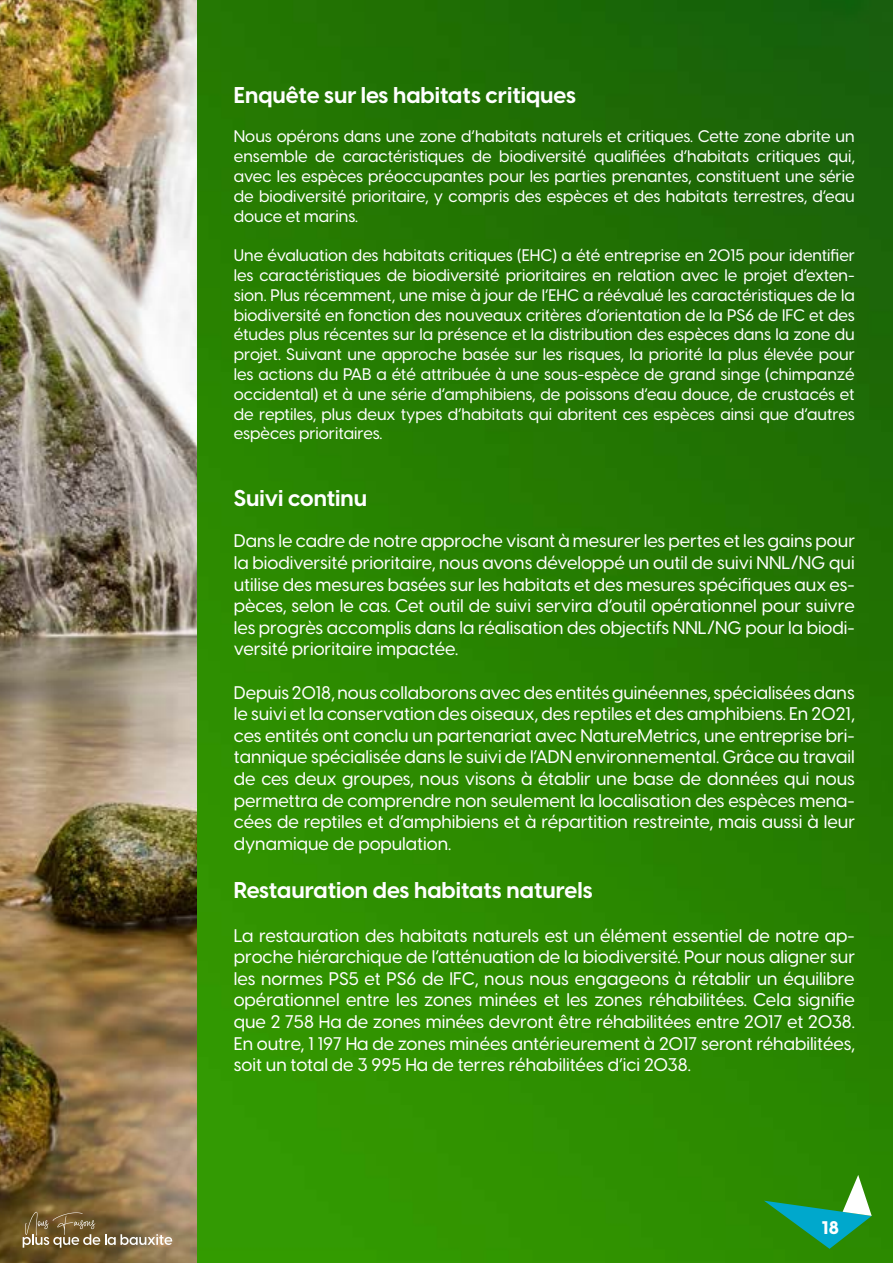
<style>
.page{position:relative;width:893px;height:1263px;background:#fff}
.page>*{position:absolute;margin:0;border:0;box-sizing:border-box;transform-origin:0 0}
.t1{font:700 22.5px "Visby CF";color:#fff}
.t2{font:500 18px/21.6px "Visby CF";color:#fff;text-align:justify}
.t3{font:800 18px "Visby CF";color:#fff}
.t4{font:500 16.5px/19.8px "Visby CF";color:#fff;text-align:justify}
</style>
<div class="page">
<img style="left:0;top:0;width:198px;height:1263px">
<img style="left:198px;top:0;width:695px;height:1263px">
<svg style="left:761px;top:1172px;width:111px;height:77px;background:#2f9943"></svg>
<svg style="left:23px;top:1210px;width:150px;height:38px;background:#8a7550"></svg>
<p class="t1" style="left:234px;top:80px;width:344px">Enquête sur les habitats critiques</p>
<p class="t4" style="left:234px;top:127px;width:622px">Nous opérons dans une zone d’habitats naturels et critiques. Cette zone abrite un ensemble de caractéristiques de biodiversité qualifiées d’habitats critiques qui, avec les espèces préoccupantes pour les parties prenantes, constituent une série de biodiversité prioritaire, y compris des espèces et des habitats terrestres, d’eau douce et marins.</p>
<p class="t4" style="left:234px;top:245px;width:623px">Une évaluation des habitats critiques (EHC) a été entreprise en 2015 pour identifier les caractéristiques de biodiversité prioritaires en relation avec le projet d’exten&shy;sion. Plus récemment, une mise à jour de l’EHC a réévalué les caractéristiques de la biodiversité en fonction des nouveaux critères d’orientation de la PS6 de IFC et des études plus récentes sur la présence et la distribution des espèces dans la zone du projet. Suivant une approche basée sur les risques, la priorité la plus élevée pour les actions du PAB a été attribuée à une sous-espèce de grand singe (chimpanzé occidental) et à une série d’amphibiens, de poissons d’eau douce, de crustacés et de reptiles, plus deux types d’habitats qui abritent ces espèces ainsi que d’autres espèces prioritaires.</p>
<p class="t1" style="left:234px;top:484px;width:135px">Suivi continu</p>
<p class="t2" style="left:234px;top:530px;width:623px">Dans le cadre de notre approche visant à mesurer les pertes et les gains pour la biodiversité prioritaire, nous avons développé un outil de suivi NNL/NG qui utilise des mesures basées sur les habitats et des mesures spécifiques aux es&shy;pèces, selon le cas. Cet outil de suivi servira d’outil opérationnel pour suivre les progrès accomplis dans la réalisation des objectifs NNL/NG pour la biodi&shy;versité prioritaire impactée.</p>
<p class="t2" style="left:234px;top:681px;width:623px">Depuis 2018, nous collaborons avec des entités guinéennes, spécialisées dans le suivi et la conservation des oiseaux, des reptiles et des amphibiens. En 2021, ces entités ont conclu un partenariat avec NatureMetrics, une entreprise bri&shy;tannique spécialisée dans le suivi de l’ADN environnemental. Grâce au travail de ces deux groupes, nous visons à établir une base de données qui nous permettra de comprendre non seulement la localisation des espèces mena&shy;cées de reptiles et d’amphibiens et à répartition restreinte, mais aussi à leur dynamique de population.</p>
<p class="t1" style="left:234px;top:876px;width:360px">Restauration des habitats naturels</p>
<p class="t2" style="left:234px;top:924px;width:623px">La restauration des habitats naturels est un élément essentiel de notre ap&shy;proche hiérarchique de l’atténuation de la biodiversité. Pour nous aligner sur les normes PS5 et PS6 de IFC, nous nous engageons à rétablir un équilibre opérationnel entre les zones minées et les zones réhabilitées. Cela signifie que 2 758 Ha de zones minées devront être réhabilitées entre 2017 et 2038.<br>En outre, 1 197 Ha de zones minées antérieurement à 2017 seront réhabilitées, soit un total de 3 995 Ha de terres réhabilitées d’ici 2038.</p>
<p class="t3" style="left:819px;top:1213px;width:19px">18</p>
<p class="t3" style="left:821px;top:1216px;width:19px">18</p>
</div>
